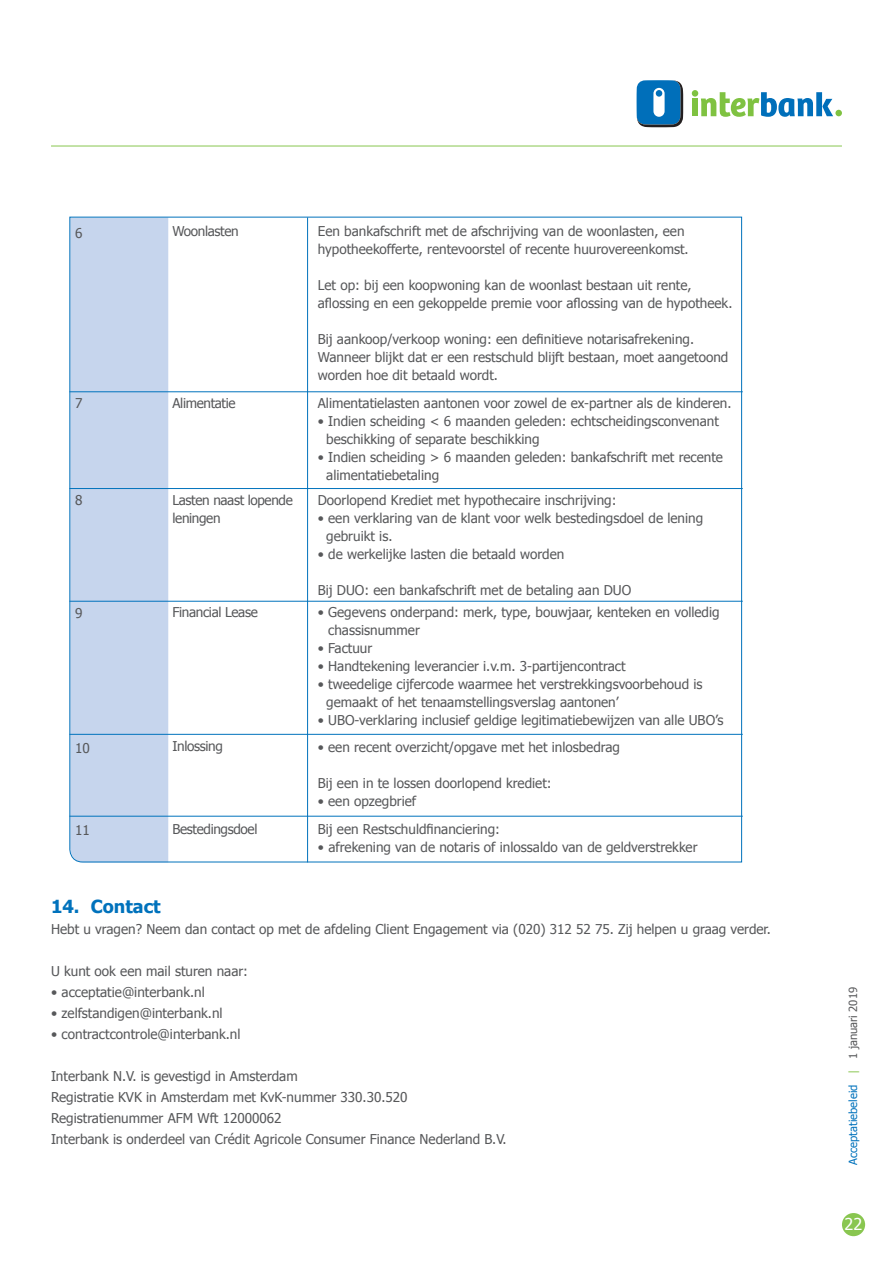
<style>
.page{position:relative;width:893px;height:1263px;background:#fff}
.page>*{position:absolute;margin:0;border:0;box-sizing:border-box;transform-origin:0 0}
.t1{font:700 18px "Tahoma";color:#0072bc}
.t2{font:16.35px "Tahoma";color:#fff}
.t3{font:13.5px/18px "Tahoma";color:#57585a}
.t4{font:13.5px/18px "Tahoma";letter-spacing:-.025em;color:#57585a}
.t5{font:11.25px "Tahoma";color:#0072bc}
.s1{color:#89c650}
.s2{color:#57585a}
</style>
<div class="page">
<div style="left:692px;top:99px;width:6px;height:17px;background:#7fc241"></div>
<svg style="left:701px;top:92px;width:132px;height:25px"></svg>
<svg style="left:637px;top:80px;width:46px;height:47px;background:#2e7fb6"></svg>
<div style="left:692px;top:90px;width:6px;height:7px;background:#7fc241;border-radius:50%"></div>
<div style="left:835px;top:110px;width:7px;height:6px;background:#7fc241;border-radius:50%"></div>
<div style="left:842px;top:1213px;width:23px;height:23px;background:#89c650;border-radius:50%"></div>
<hr style="left:51px;top:146px;width:791px;height:1px;background:#89c650">
<hr style="left:69px;top:391px;width:674px;height:1px;background:#0072bc">
<hr style="left:69px;top:488px;width:674px;height:1px;background:#0072bc">
<hr style="left:69px;top:601px;width:674px;height:1px;background:#0072bc">
<hr style="left:69px;top:734px;width:674px;height:1px;background:#0072bc">
<hr style="left:69px;top:816px;width:674px;height:1px;background:#0072bc">
<svg style="left:69px;top:216px;width:673px;height:647px"></svg>
<p class="t3" style="left:75px;top:223px;width:9px">6</p>
<p class="t3" style="left:75px;top:393px;width:9px">7</p>
<p class="t4" style="left:172px;top:221px;width:68px">Woonlasten</p>
<p class="t4" style="left:172px;top:393px;width:65px">Alimentatie</p>
<p class="t3" style="left:318px;top:221px;width:372px">Een bankafschrift met de afschrijving van de woonlasten, een hypotheekofferte, rentevoorstel of recente huurovereenkomst.</p>
<p class="t3" style="left:318px;top:275px;width:416px">Let op: bij een koopwoning kan de woonlast bestaan uit rente, aflossing en een gekoppelde premie voor aflossing van de hypotheek.</p>
<p class="t3" style="left:318px;top:329px;width:412px">Bij aankoop/verkoop woning: een definitieve notarisafrekening.<br>Wanneer blijkt dat er een restschuld blijft bestaan, moet aangetoond worden hoe dit betaald wordt.</p>
<p class="t3" style="left:318px;top:393px;width:415px">Alimentatielasten aantonen voor zowel de ex-partner als de kinderen.</p>
<p class="t3" style="left:326px;top:411px;width:394px;text-indent:-8px">• Indien scheiding &lt; 6 maanden geleden: echtscheidingsconvenant beschikking of separate beschikking</p>
<p class="t3" style="left:326px;top:447px;width:398px;text-indent:-8px">• Indien scheiding &gt; 6 maanden geleden: bankafschrift met recente alimentatiebetaling</p>
<p class="t3" style="left:75px;top:490px;width:9px">8</p>
<p class="t4" style="left:172px;top:490px;width:122px">Lasten naast lopende leningen</p>
<p class="t3" style="left:318px;top:490px;width:300px">Doorlopend Krediet met hypothecaire inschrijving:</p>
<p class="t3" style="left:326px;top:508px;width:378px;text-indent:-8px">• een verklaring van de klant voor welk bestedingsdoel de lening gebruikt is.</p>
<p class="t3" style="left:318px;top:544px;width:248px">• de werkelijke lasten die betaald worden</p>
<p class="t3" style="left:318px;top:580px;width:315px">Bij DUO: een bankafschrift met de betaling aan DUO</p>
<p class="t3" style="left:75px;top:604px;width:9px">9</p>
<p class="t4" style="left:172px;top:603px;width:87px">Financial Lease</p>
<p class="t3" style="left:328px;top:603px;width:393px;text-indent:-10px">• Gegevens onderpand: merk, type, bouwjaar, kenteken en volledig chassisnummer</p>
<p class="t3" style="left:318px;top:639px;width:56px">• Factuur</p>
<p class="t3" style="left:318px;top:657px;width:309px">• Handtekening leverancier i.v.m. 3-partijencontract</p>
<p class="t3" style="left:326px;top:675px;width:378px;text-indent:-8px">• tweedelige cijfercode waarmee het verstrekkingsvoorbehoud is gemaakt of het tenaamstellingsverslag aantonen’</p>
<p class="t3" style="left:318px;top:711px;width:407px">• UBO-verklaring inclusief geldige legitimatiebewijzen van alle UBO’s</p>
<p class="t3" style="left:75px;top:738px;width:16px">10</p>
<p class="t4" style="left:172px;top:737px;width:52px">Inlossing</p>
<p class="t3" style="left:318px;top:737px;width:304px">• een recent overzicht/opgave met het inlosbedrag</p>
<p class="t3" style="left:318px;top:773px;width:235px">Bij een in te lossen doorlopend krediet:</p>
<p class="t3" style="left:318px;top:791px;width:100px">• een opzegbrief</p>
<p class="t3" style="left:75px;top:820px;width:16px">11</p>
<p class="t4" style="left:172px;top:819px;width:86px">Bestedingsdoel</p>
<p class="t3" style="left:318px;top:819px;width:184px">Bij een Restschuldfinanciering:</p>
<p class="t3" style="left:318px;top:837px;width:381px">• afrekening van de notaris of inlossaldo van de geldverstrekker</p>
<h1 class="t1" style="left:51px;top:894px;width:111px">14. Contact</h1>
<p class="t3" style="left:51px;top:919px;width:721px">Hebt u vragen? Neem dan contact op met de afdeling Client Engagement via (020) 312 52 75. Zij helpen u graag verder.</p>
<p class="t3" style="left:51px;top:961px;width:199px">U kunt ook een mail sturen naar:</p>
<p class="t3" style="left:51px;top:982px;width:155px">• acceptatie@interbank.nl</p>
<p class="t3" style="left:51px;top:1003px;width:173px">• zelfstandigen@interbank.nl</p>
<p class="t3" style="left:51px;top:1024px;width:191px">• contractcontrole@interbank.nl</p>
<p class="t3" style="left:51px;top:1065px;width:457px;line-height:21px">Interbank N.V. is gevestigd in Amsterdam<br>Registratie KVK in Amsterdam met KvK-nummer 330.30.520<br>Registratienummer AFM Wft 12000062<br>Interbank is onderdeel van Crédit Agricole Consumer Finance Nederland B.V.</p>
<p class="t5" style="left:845px;top:1165px;width:179px;rotate:-90deg">Acceptatiebeleid <span class="s1">|</span> <span class="s2">1 januari 2019</span></p>
<p class="t2" style="left:845px;top:1213px;width:19px">22</p>
</div>
